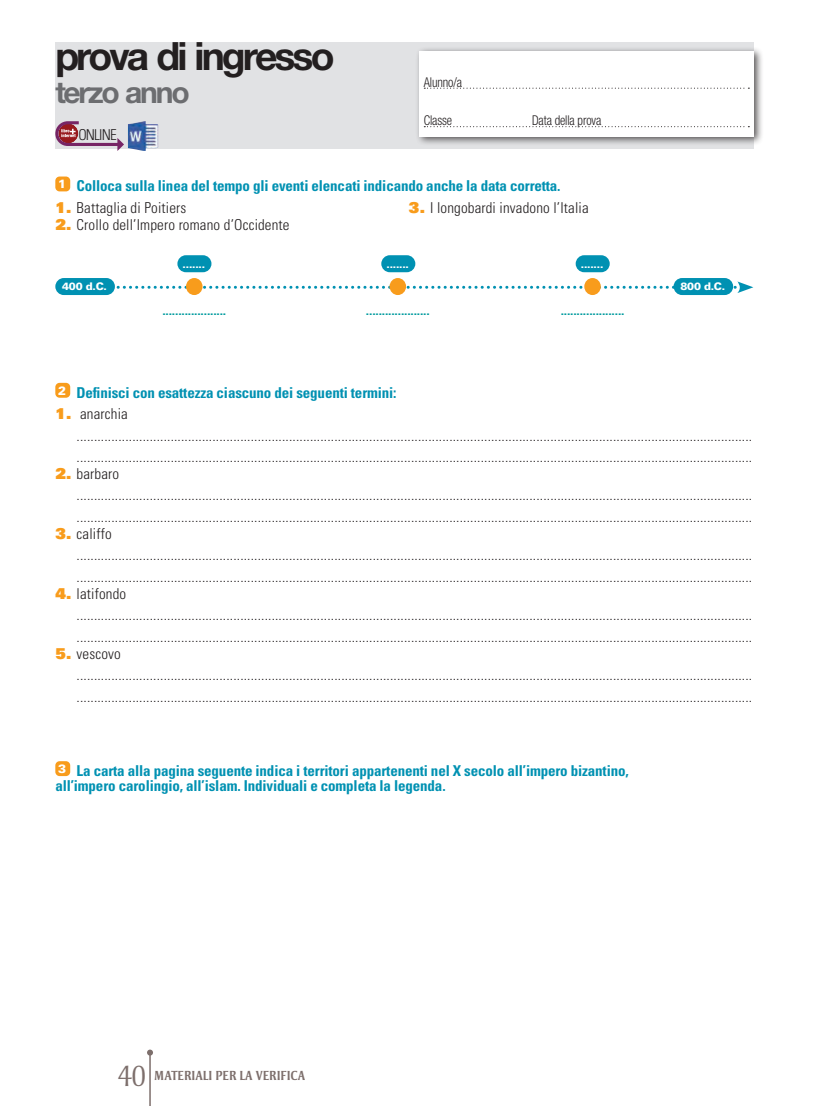
<style>
.page{position:relative;width:830px;height:1106px;background:#fff}
.page>*{position:absolute;margin:0;border:0;box-sizing:border-box;transform-origin:0 0}
.t1{font:700 39px "Helvetica Neue LT Std";letter-spacing:-.075em;color:#231f20}
.t2{font:700 30px "Helvetica Neue LT Std";letter-spacing:-.075em;color:#6c6d70}
.t3{font:300 30px "Strayhorn MT Std";color:#7d6f6c}
.t4{font:300 condensed 15px/21.3px "Univers LT Std";letter-spacing:.01em;color:#231f20}
.t5{font:700 condensed 15px/15px "Univers LT Std";letter-spacing:-.01em;color:#0091b2}
.t6{font:300 condensed 15px "Univers";letter-spacing:-.055em;color:#231f20}
.t7{font:300 condensed 13.5px "Helvetica Neue LT Std";letter-spacing:-.01em;color:#231f20;scale:.92 1}
.t8{font:700 13.5px "Strayhorn MT Std";color:#7d6f6c;scale:.9 1}
.t9{font:900 10.5px "Univers LT Std";color:#009b9e}
.t10{font:900 10.5px "Univers LT Std";letter-spacing:-.01em;color:#fff}
.s1{font-family:"Univers LT Std X Black";font-weight:400;font-stretch:normal;color:#f89c1c}
</style>
<div class="page">
<div style="left:55px;top:43px;width:698px;height:106px;background:#e1e2e4"></div>
<hr style="left:149px;top:1052px;width:2px;height:54px;background:#7d6f6c">
<svg style="left:147px;top:1049px;width:6px;height:6px"></svg>
<div style="left:414px;top:47px;width:349px;height:99px;background:#231f20;opacity:.75"></div>
<div style="left:419px;top:51px;width:334px;height:85px;background:#fff"></div>
<svg style="left:424px;top:88px;width:325px;height:1px"></svg>
<svg style="left:424px;top:126px;width:325px;height:1px"></svg>
<img style="left:128px;top:121px;width:30px;height:30px">
<svg style="left:55px;top:121px;width:69px;height:30px"></svg>
<div style="left:55px;top:176px;width:15px;height:15px;background:#f89c1c;border-radius:4px"></div>
<svg style="left:113px;top:281px;width:640px;height:12px"></svg>
<div style="left:186px;top:278px;width:16px;height:17px;background:#f89c1c;border-radius:50%"></div>
<div style="left:389px;top:278px;width:17px;height:17px;background:#f89c1c;border-radius:50%"></div>
<div style="left:584px;top:278px;width:16px;height:17px;background:#f89c1c;border-radius:50%"></div>
<div style="left:177px;top:255px;width:34px;height:17px;background:#0091b2;border-radius:9px"></div>
<div style="left:381px;top:255px;width:34px;height:17px;background:#0091b2;border-radius:9px"></div>
<div style="left:575px;top:255px;width:34px;height:17px;background:#0091b2;border-radius:9px"></div>
<div style="left:55px;top:278px;width:60px;height:17px;background:#0091b2;border-radius:9px"></div>
<div style="left:673px;top:278px;width:59px;height:17px;background:#0091b2;border-radius:9px"></div>
<div style="left:55px;top:383px;width:15px;height:15px;background:#f89c1c;border-radius:4px"></div>
<div style="left:55px;top:761px;width:15px;height:15px;background:#f89c1c;border-radius:4px"></div>
<h1 class="t1" style="left:55px;top:32px;width:280px">prova di ingresso</h1>
<h2 class="t2" style="left:55px;top:74px;width:136px">terzo anno</h2>
<p class="t6" style="left:78px;top:125px;width:40px">ONLINE</p>
<p class="t7" style="left:423px;top:74px;width:43px">Alunno/a</p>
<p class="t7" style="left:423px;top:113px;width:32px">Classe</p>
<p class="t7" style="left:532px;top:113px;width:77px">Data della prova</p>
<p class="t5" style="left:58px;top:178px;width:504px"><sup>1</sup> Colloca sulla linea del tempo gli eventi elencati indicando anche la data corretta.</p>
<p class="t4" style="left:55px;top:197px;width:132px"><span class="s1">1.</span> Battaglia di Poitiers</p>
<p class="t4" style="left:55px;top:214px;width:236px"><span class="s1">2.</span> Crollo dell’Impero romano d’Occidente</p>
<p class="t4" style="left:408px;top:197px;width:181px"><span class="s1">3.</span> I longobardi invadono l’Italia</p>
<p class="t10" style="left:182px;top:257px;width:24px">.......</p>
<p class="t10" style="left:386px;top:257px;width:24px">.......</p>
<p class="t10" style="left:580px;top:257px;width:24px">.......</p>
<p class="t10" style="left:62px;top:280px;width:46px">400 d.C.</p>
<p class="t10" style="left:680px;top:280px;width:46px">800 d.C.</p>
<p class="t9" style="left:162px;top:304px;width:65px">....................</p>
<p class="t9" style="left:366px;top:304px;width:65px">....................</p>
<p class="t9" style="left:560px;top:304px;width:65px">....................</p>
<p class="t5" style="left:58px;top:385px;width:340px"><sup>2</sup> Definisci con esattezza ciascuno dei seguenti termini:</p>
<p class="t4" style="left:77px;top:403px;width:676px;text-indent:-21px"><span class="s1">1.</span> anarchia .................................................................................................................................................................................................. ..................................................................................................................................................................................................</p>
<p class="t4" style="left:77px;top:463px;width:676px;text-indent:-21px"><span class="s1">2.</span> barbaro .................................................................................................................................................................................................. ..................................................................................................................................................................................................</p>
<p class="t4" style="left:77px;top:523px;width:676px;text-indent:-21px"><span class="s1">3.</span> califfo .................................................................................................................................................................................................. ..................................................................................................................................................................................................</p>
<p class="t4" style="left:77px;top:583px;width:676px;text-indent:-21px"><span class="s1">4.</span> latifondo .................................................................................................................................................................................................. ..................................................................................................................................................................................................</p>
<p class="t4" style="left:77px;top:643px;width:676px;text-indent:-21px"><span class="s1">5.</span> vescovo .................................................................................................................................................................................................. ..................................................................................................................................................................................................</p>
<p class="t5" style="left:55px;top:763px;width:574px"><sup>3</sup> La carta alla pagina seguente indica i territori appartenenti nel X secolo all’impero bizantino, all’impero carolingio, all’islam. Individuali e completa la legenda.</p>
<h2 class="t3" style="left:118px;top:1059px;width:29px">40</h2>
<p class="t8" style="left:154px;top:1067px;width:169px">MATERIALI PER LA VERIFICA</p>
</div>
